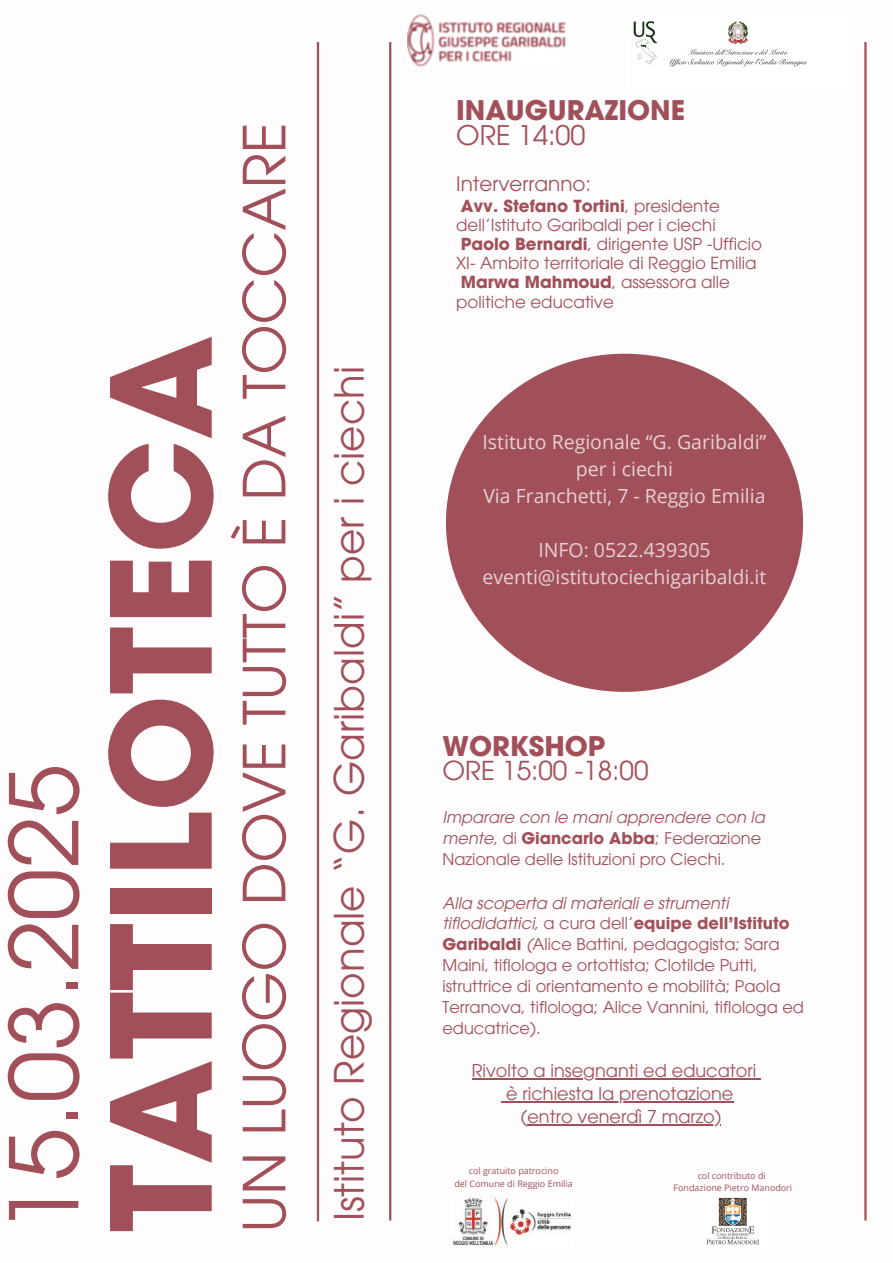
<style>
.page{position:relative;width:893px;height:1263px;background:#fff}
.page>*{position:absolute;margin:0;border:0;box-sizing:border-box;transform-origin:0 0}
.t1{font:700 137.32px "ITC Avant Garde Pro";color:#a1505a}
.t2{font:93.82px "ITC Avant Garde Pro";color:#a1505a}
.t3{font:57.68px "ITC Avant Garde Pro";color:#a1505a}
.t4{font:40.5px "ITC Avant Garde Pro";color:#a1505a}
.t5{font:700 27.08px/24.8px "ITC Avant Garde Pro";color:#a1505a}
.t6{font:26.1px "ITC Avant Garde Pro";color:#a1505a}
.t7{font:19.95px "ITC Avant Garde Pro";color:#a1505a}
.t8{font:19.5px/27px "Open Sans";color:#e6d0d3;text-align:center}
.t9{font:17.7px/23.1px "ITC Avant Garde Pro";color:#a1505a;text-align:center}
.t10{font:16.65px/19.1px "ITC Avant Garde Pro";color:#a1505a}
.t11{font:16.2px/20.9px "ITC Avant Garde Pro";color:#a1505a}
.t12{font:16.12px/20.9px "ITC Avant Garde Pro";color:#a1505a}
.t13{font:8.93px "Open Sans";color:#a1505a}
.s1{font-weight:400}
.s2{font-weight:700}
.s3{font-style:italic}
</style>
<div class="page">
<hr style="left:317px;top:42px;width:2px;height:1179px;background:#a1505a">
<hr style="left:389px;top:42px;width:2px;height:1178px;background:#a1505a">
<hr style="left:864px;top:42px;width:2px;height:1178px;background:#a1505a">
<div style="left:446px;top:354px;width:356px;height:338px;background:#a1505a;border-radius:50%"></div>
<img style="left:453px;top:1196px;width:120px;height:52px">
<img style="left:633px;top:21px;width:175px;height:46px">
<img style="left:706px;top:1197px;width:53px;height:48px">
<hr style="left:472px;top:1078px;width:284px;height:2px;background:#a1505a">
<hr style="left:506px;top:1101px;width:227px;height:2px;background:#a1505a">
<hr style="left:527px;top:1124px;width:194px;height:2px;background:#a1505a">
<img style="left:408px;top:14px;width:158px;height:53px">
<h5 class="t2" style="left:9px;top:1232px;width:469px;rotate:-90deg">15.03.2025</h5>
<p class="t1" style="left:110px;top:1232px;width:898px;rotate:-90deg">TATTILOTECA</p>
<p class="t3" style="left:243px;top:1232px;width:1112px;rotate:-90deg">UN LUOGO DOVE TUTTO È DA TOCCARE</p>
<p class="t4" style="left:334px;top:1221px;width:857px;rotate:-90deg">Istituto Regionale “G. Garibaldi” per i ciechi</p>
<h3 class="t5" style="left:456px;top:101px;width:230px">INAUGURAZIONE<br><span class="s1">ORE 14:00</span></h3>
<p class="t7" style="left:456px;top:176px;width:136px">Interverranno:</p>
<h4 class="t10" style="left:456px;top:198px;width:265px"><span class="s2">Avv. Stefano Tortini</span>, presidente dell’Istituto Garibaldi per i ciechi</h4>
<p class="t10" style="left:456px;top:237px;width:307px"><span class="s2">Paolo Bernardi</span>, dirigente USP -Ufficio<br>XI- Ambito territoriale di Reggio Emilia</p>
<p class="t10" style="left:456px;top:275px;width:275px"><span class="s2">Marwa Mahmoud</span>, assessora alle politiche educative</p>
<h2 class="t8" style="left:482px;top:428px;width:285px">Istituto Regionale “G. Garibaldi” per i ciechi<br>Via Franchetti, 7 - Reggio Emilia</h2>
<h1 class="t8" style="left:482px;top:536px;width:285px">INFO: 0522.439305 eventi@istitutociechigaribaldi.it</h1>
<h5 class="t5" style="left:442px;top:737px;width:164px">WORKSHOP</h5>
<h5 class="t6" style="left:442px;top:760px;width:208px">ORE 15:00 -18:00</h5>
<p class="t12" style="left:442px;top:809px;width:324px"><span class="s3">Imparare con le mani apprendere con la mente</span>, di <span class="s2">Giancarlo Abba</span>; Federazione<br>Nazionale delle Istituzioni pro Ciechi.</p>
<p class="t11" style="left:442px;top:894px;width:363px"><span class="s3">Alla scoperta di materiali e strumenti tiflodidattici,</span> a cura dell’<span class="s2">equipe dell’Istituto Garibaldi</span> <span class="s3">(</span>Alice Battini, pedagogista; Sara Maini, tiflologa e ortottista; Clotilde Putti, istruttrice di orientamento e mobilità; Paola Terranova, tiflologa; Alice Vannini, tiflologa ed educatrice).</p>
<p class="t9" style="left:472px;top:1061px;width:286px">Rivolto a insegnanti ed educatori</p>
<h6 class="t9" style="left:506px;top:1084px;width:229px">è richiesta la prenotazione (entro venerdì 7 marzo)</h6>
<h6 class="t13" style="left:469px;top:1165px;width:91px">col gratuito patrocino</h6>
<p class="t13" style="left:454px;top:1177px;width:120px">del Comune di Reggio Emilia</p>
<p class="t13" style="left:697px;top:1169px;width:70px">col contributo di</p>
<p class="t13" style="left:673px;top:1181px;width:120px">Fondazione Pietro Manodori</p>
</div>
